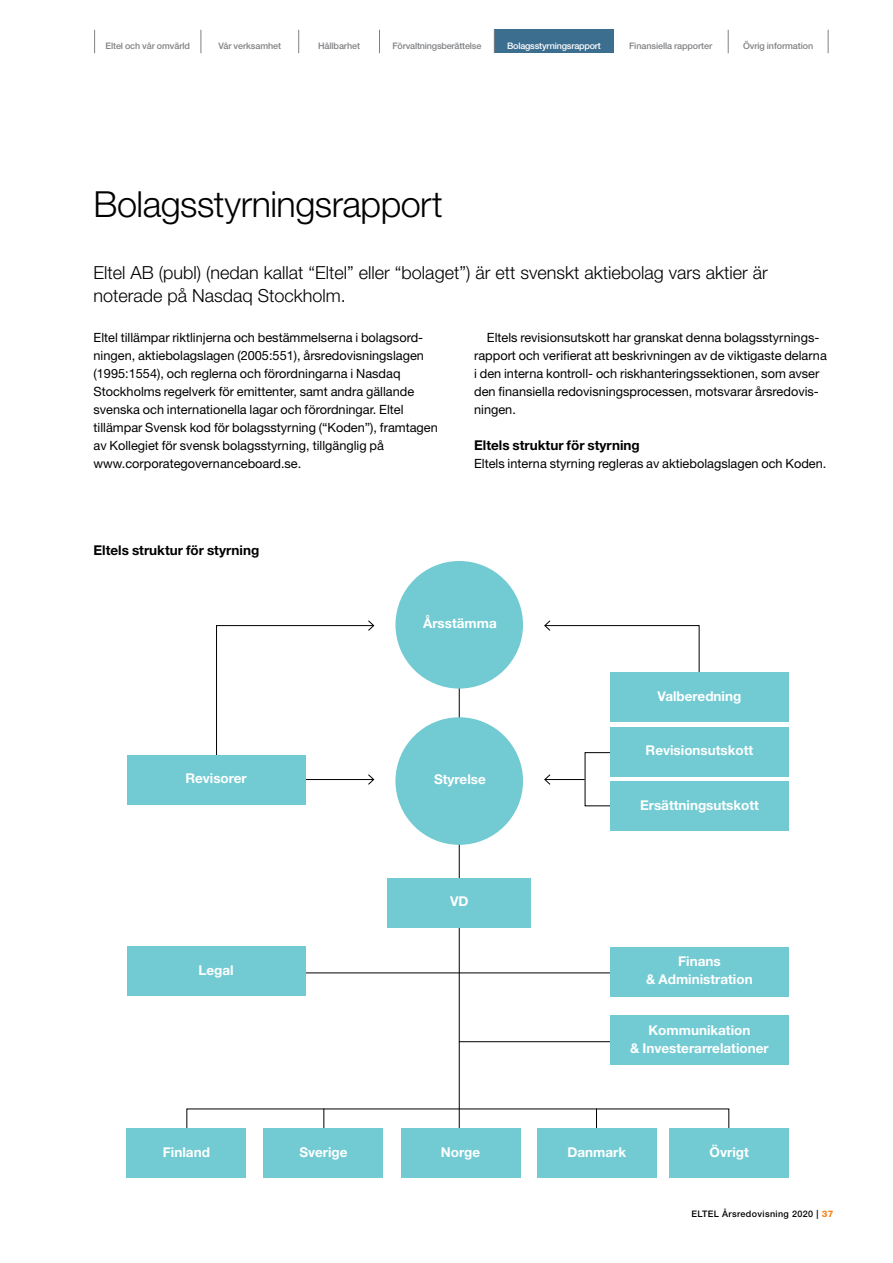
<style>
.page{position:relative;width:893px;height:1263px;background:#fff}
.page>*{position:absolute;margin:0;border:0;box-sizing:border-box;transform-origin:0 0}
.t1{font:300 36px "Helvetica Neue LT Std";letter-spacing:-.015em;color:#000}
.t2{font:300 18px/22.5px "Helvetica Neue LT Std";color:#000}
.t3{font:700 13.5px/18px "Helvetica Neue LT Std";color:#fff;text-align:center}
.t4{font:700 13.5px "Helvetica Neue LT Std";color:#000}
.t5{font:12.75px/18px "Helvetica Neue LT Std";color:#000}
.t6{font:500 9px "Helvetica Neue LT Std";letter-spacing:-.01em;color:#808285}
.t7{font:500 9px "Helvetica Neue LT Std";letter-spacing:.04em;color:#000}
.t8{font:500 9px "Helvetica Neue LT Std";letter-spacing:-.02em;color:#fff}
.s1{font-weight:800;color:#f58220}
</style>
<div class="page">
<div style="left:494px;top:30px;width:119px;height:23px;background:#3b6e8f"></div>
<svg style="left:494px;top:30px;width:1px;height:23px"></svg>
<svg style="left:828px;top:30px;width:1px;height:23px"></svg>
<svg style="left:94px;top:30px;width:1px;height:23px"></svg>
<svg style="left:201px;top:30px;width:1px;height:23px"></svg>
<svg style="left:298px;top:30px;width:1px;height:23px"></svg>
<svg style="left:379px;top:30px;width:1px;height:23px"></svg>
<svg style="left:728px;top:30px;width:1px;height:23px"></svg>
<hr style="left:305px;top:972px;width:353px;height:1px;background:#000">
<hr style="left:459px;top:594px;width:1px;height:541px;background:#000">
<div style="left:388px;top:878px;width:143px;height:49px;background:#72cbd2"></div>
<div style="left:401px;top:1128px;width:119px;height:50px;background:#72cbd2"></div>
<svg style="left:186px;top:1108px;width:544px;height:31px"></svg>
<div style="left:127px;top:1128px;width:119px;height:50px;background:#72cbd2"></div>
<hr style="left:323px;top:1108px;width:1px;height:34px;background:#000">
<div style="left:537px;top:1128px;width:119px;height:50px;background:#72cbd2"></div>
<div style="left:670px;top:1128px;width:119px;height:50px;background:#72cbd2"></div>
<div style="left:264px;top:1128px;width:119px;height:50px;background:#72cbd2"></div>
<hr style="left:459px;top:1041px;width:199px;height:1px;background:#000">
<div style="left:127px;top:947px;width:178px;height:49px;background:#72cbd2"></div>
<div style="left:610px;top:1015px;width:179px;height:50px;background:#72cbd2"></div>
<div style="left:610px;top:947px;width:179px;height:50px;background:#72cbd2"></div>
<div style="left:395px;top:717px;width:128px;height:128px;background:#72cbd2;border-radius:50%"></div>
<div style="left:395px;top:561px;width:128px;height:127px;background:#72cbd2;border-radius:50%"></div>
<svg style="left:544px;top:620px;width:156px;height:53px"></svg>
<svg style="left:216px;top:620px;width:159px;height:144px"></svg>
<svg style="left:584px;top:752px;width:26px;height:54px"></svg>
<hr style="left:545px;top:779px;width:40px;height:1px;background:#000">
<svg style="left:544px;top:774px;width:7px;height:11px"></svg>
<hr style="left:295px;top:779px;width:79px;height:1px;background:#000">
<svg style="left:368px;top:774px;width:7px;height:11px"></svg>
<div style="left:610px;top:781px;width:179px;height:50px;background:#72cbd2"></div>
<div style="left:127px;top:755px;width:178px;height:49px;background:#72cbd2"></div>
<div style="left:610px;top:727px;width:179px;height:50px;background:#72cbd2"></div>
<div style="left:610px;top:673px;width:179px;height:49px;background:#72cbd2"></div>
<p class="t6" style="left:105px;top:40px;width:86px">Eltel och vår omvärld</p>
<p class="t6" style="left:218px;top:40px;width:64px">Vår verksamhet</p>
<p class="t6" style="left:318px;top:40px;width:43px">Hållbarhet</p>
<p class="t6" style="left:392px;top:40px;width:90px">Förvaltningsberättelse</p>
<p class="t8" style="left:507px;top:40px;width:95px">Bolagsstyrningsrapport</p>
<p class="t6" style="left:629px;top:40px;width:85px">Finansiella rapporter</p>
<p class="t6" style="left:743px;top:40px;width:72px">Övrig information</p>
<h1 class="t1" style="left:94px;top:182px;width:351px">Bolagsstyrningsrapport</h1>
<h2 class="t2" style="left:94px;top:261px;width:676px">Eltel AB (publ) (nedan kallat “Eltel” eller “bolaget”) är ett svenskt aktiebolag vars aktier är noterade på Nasdaq Stockholm.</h2>
<p class="t5" style="left:94px;top:328px;width:346px">Eltel tillämpar riktlinjerna och bestämmelserna i bolagsord&shy;ningen, aktiebolagslagen (2005:551), årsredovisningslagen (1995:1554), och reglerna och förordningarna i Nasdaq Stockholms regelverk för emittenter, samt andra gällande svenska och internationella lagar och förordningar. Eltel tillämpar Svensk kod för bolagsstyrning (“Koden”), framtagen av Kollegiet för svensk bolagsstyrning, tillgänglig på www.corporategovernanceboard.se.</p>
<p class="t5" style="left:474px;top:328px;width:354px;text-indent:13px">Eltels revisionsutskott har granskat denna bolagsstyrnings&shy;rapport och verifierat att beskrivningen av de viktigaste delarna i den interna kontroll- och riskhanteringssektionen, som avser den finansiella redovisningsprocessen, motsvarar årsredovis&shy;ningen.</p>
<p class="t4" style="left:474px;top:437px;width:167px">Eltels struktur för styrning</p>
<p class="t5" style="left:474px;top:454px;width:354px">Eltels interna styrning regleras av aktiebolagslagen och Koden.</p>
<p class="t4" style="left:94px;top:542px;width:167px">Eltels struktur för styrning</p>
<p class="t3" style="left:185px;top:769px;width:63px">Revisorer</p>
<p class="t3" style="left:199px;top:961px;width:37px">Legal</p>
<p class="t3" style="left:423px;top:614px;width:75px">Årsstämma</p>
<p class="t3" style="left:434px;top:770px;width:53px">Styrelse</p>
<p class="t3" style="left:450px;top:892px;width:20px">VD</p>
<p class="t3" style="left:658px;top:687px;width:85px">Valberedning</p>
<p class="t3" style="left:646px;top:741px;width:109px">Revisionsutskott</p>
<p class="t3" style="left:640px;top:795px;width:121px">Ersättningsutskott</p>
<p class="t3" style="left:646px;top:952px;width:108px">Finans<br>&amp; Administration</p>
<p class="t3" style="left:630px;top:1020px;width:140px">Kommunikation<br>&amp; Investerarrelationer</p>
<p class="t3" style="left:163px;top:1142px;width:48px">Finland</p>
<p class="t3" style="left:299px;top:1142px;width:50px">Sverige</p>
<p class="t3" style="left:441px;top:1142px;width:41px">Norge</p>
<p class="t3" style="left:567px;top:1142px;width:60px">Danmark</p>
<p class="t3" style="left:710px;top:1142px;width:41px">Övrigt</p>
<p class="t7" style="left:691px;top:1208px;width:144px">ELTEL Årsredovisning 2020 | <span class="s1">37</span></p>
</div>
